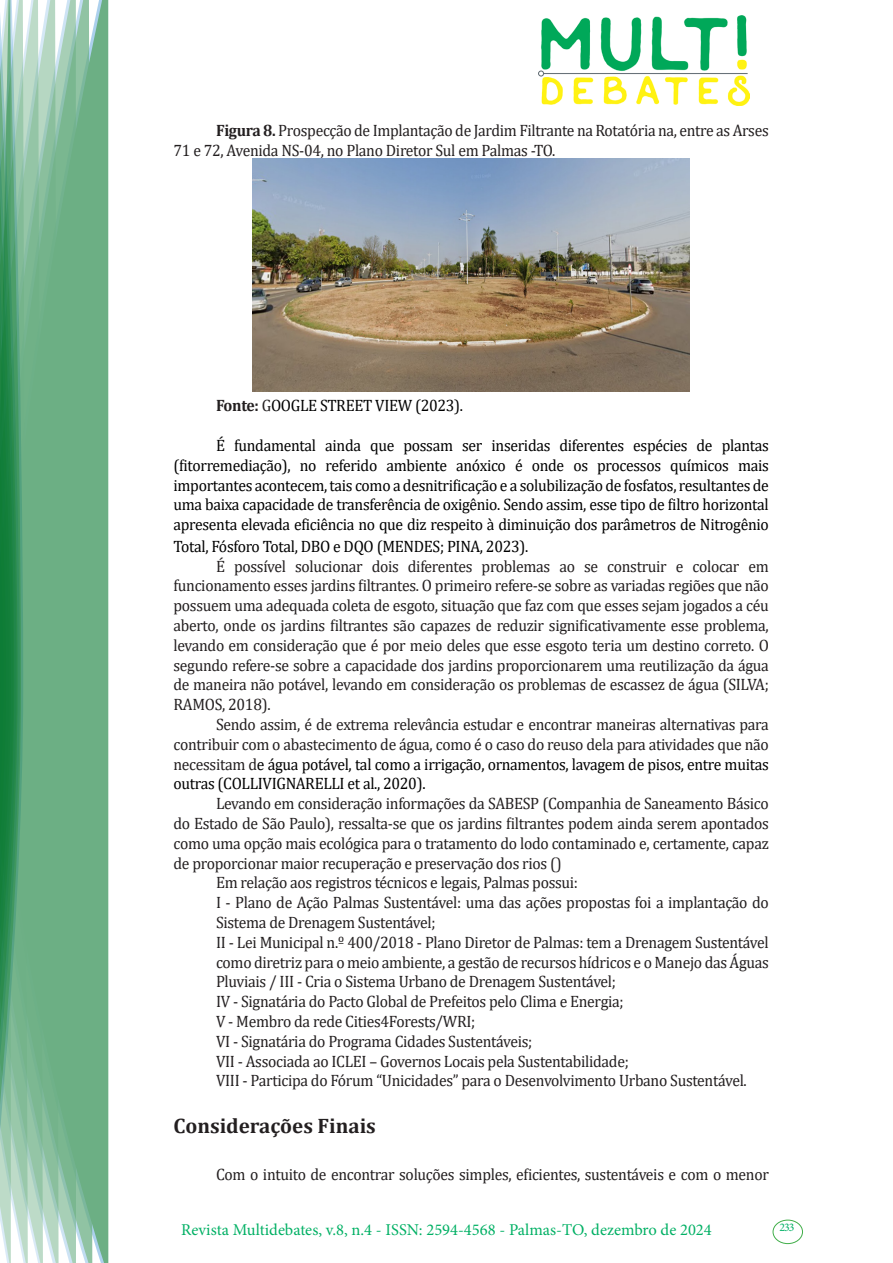
<style>
.page{position:relative;width:893px;height:1263px;background:#fff}
.page>*{position:absolute;margin:0;border:0;box-sizing:border-box;transform-origin:0 0}
.Titulo_2{font:700 21px "Cambria";color:#231f20}
.texto{font:16.5px/19.8px "Cambria";letter-spacing:-.02em;color:#231f20;text-align:justify;scale:.95 1}
.texto-2{font:16.5px/19.8px "Cambria";letter-spacing:-.02em;color:#000;text-align:justify;scale:.95 1}
.t1{font:16.5px "Minion Pro";color:#00b064}
.t2{font:11.7px "Minion Pro";color:#00b064}
.s1{font-weight:700}
.s2{font-weight:700;color:#231f20}
.s3{color:#231f20}
.s4{color:#000}
</style>
<div class="page">
<div style="left:95px;top:0;width:14px;height:1263px;background:#6caf84"></div>
<svg style="left:79px;top:0;width:16px;height:1263px;fill:#6caf84"></svg>
<svg style="left:62px;top:0;width:17px;height:1263px;fill:#6caf84"></svg>
<svg style="left:45px;top:0;width:17px;height:1263px;fill:#6caf84"></svg>
<svg style="left:30px;top:0;width:15px;height:1263px;fill:#6caf84"></svg>
<svg style="left:0;top:0;width:30px;height:1263px"></svg>
<div style="left:772px;top:1219px;width:31px;height:25px;border:1px solid #40ae49;border-radius:50%"></div>
<img style="left:538px;top:16px;width:211px;height:90px">
<img style="left:253px;top:159px;width:436px;height:233px">
<p class="texto" style="left:173px;top:121px;width:628px;text-indent:43px"><span class="s1">Figura 8.</span> Prospecção de Implantação de Jardim Filtrante na Rotatória na, entre as Arses<br>71 e 72, Avenida NS-04, no Plano Diretor Sul em Palmas -TO.</p>
<p class="texto-2" style="left:216px;top:396px;width:262px"><span class="s2">Fonte:</span> <span class="s3">G</span>OOGLE STREET VIEW (2023).</p>
<p class="texto-2" style="left:173px;top:435px;width:628px;text-indent:43px">É fundamental ainda que possam ser inseridas diferentes espécies de plantas (fitorremediação), no referido ambiente anóxico é onde os processos químicos mais importantes acontecem, tais como a desnitrificação e a solubilização de fosfatos, resultantes de uma baixa capacidade de transferência de oxigênio. Sendo assim, esse tipo de filtro horizontal apresenta elevada eficiência no que diz respeito à diminuição dos parâmetros de Nitrogênio</p>
<p class="texto-2" style="left:173px;top:536px;width:375px">Total, Fósforo Total, DBO e DQO (MENDES; PINA, 2023).</p>
<p class="texto" style="left:173px;top:556px;width:628px;text-indent:43px">É possível solucionar dois diferentes problemas ao se construir e colocar em funcionamento esses jardins filtrantes. O primeiro refere-se sobre as variadas regiões que não possuem uma adequada coleta de esgoto, situação que faz com que esses sejam jogados a céu aberto, onde os jardins filtrantes são capazes de reduzir significativamente esse problema, levando em consideração que é por meio deles que esse esgoto teria um destino correto. O segundo refere-se sobre a capacidade dos jardins proporcionarem uma reutilização da água de maneira não potável, levando em consideração os problemas de escassez de água (SILVA; RAMOS, 2018).</p>
<p class="texto" style="left:173px;top:714px;width:628px;text-indent:43px">Sendo assim, é de extrema relevância estudar e encontrar maneiras alternativas para contribuir com o abastecimento de água, como é o caso do reuso dela para atividades que não necessitam d<span class="s4">e água potável, tal como a irrigação, ornamentos, lavagem de pisos, entre muitas outras (COLLIVIGNARELLI et al., 2020).</span></p>
<p class="texto" style="left:173px;top:794px;width:628px;text-indent:43px">Levando em consideração informações da SABESP (Companhia de Saneamento Básico do Estado de São Paulo), ressalta-se que os jardins filtrantes podem ainda serem apontados como uma opção mais ecológica para o tratamento do lodo contaminado e, certamente, capaz de proporcionar maior recuperação e preservação dos rios ()</p>
<p class="texto" style="left:216px;top:873px;width:383px">Em relação aos registros técnicos e legais, Palmas possui:</p>
<p class="texto" style="left:216px;top:893px;width:583px">I - Plano de Ação Palmas Sustentável: uma das ações propostas foi a implantação do<br>Sistema de Drenagem Sustentável;</p>
<p class="texto" style="left:216px;top:932px;width:583px">II - Lei Municipal n.º 400/2018 - Plano Diretor de Palmas: tem a Drenagem Sustentável como diretriz para o meio ambiente, a gestão de recursos hídricos e o Manejo das Águas Pluviais / III - Cria o Sistema Urbano de Drenagem Sustentável;</p>
<p class="texto" style="left:216px;top:992px;width:431px">IV - Signatária do Pacto Global de Prefeitos pelo Clima e Energia;</p>
<p class="texto" style="left:216px;top:1011px;width:274px">V - Membro da rede Cities4Forests/WRI;</p>
<p class="texto" style="left:216px;top:1031px;width:335px">VI - Signatária do Programa Cidades Sustentáveis;</p>
<p class="texto" style="left:216px;top:1051px;width:436px">VII - Associada ao ICLEI – Governos Locais pela Sustentabilidade;</p>
<p class="texto" style="left:216px;top:1071px;width:560px">VIII - Participa do Fórum “Unicidades” para o Desenvolvimento Urbano Sustentável.</p>
<p class="Titulo_2" style="left:173px;top:1111px;width:204px">Considerações Finais</p>
<p class="texto" style="left:216px;top:1164px;width:583px">Com o intuito de encontrar soluções simples, eficientes, sustentáveis e com o menor</p>
<p class="t1" style="left:181px;top:1218px;width:532px">Revista Multidebates, v.8, n.4 - ISSN: 2594-4568 - Palmas-TO, dezembro de 2024</p>
<p class="t2" style="left:779px;top:1219px;width:16px">233</p>
</div>
